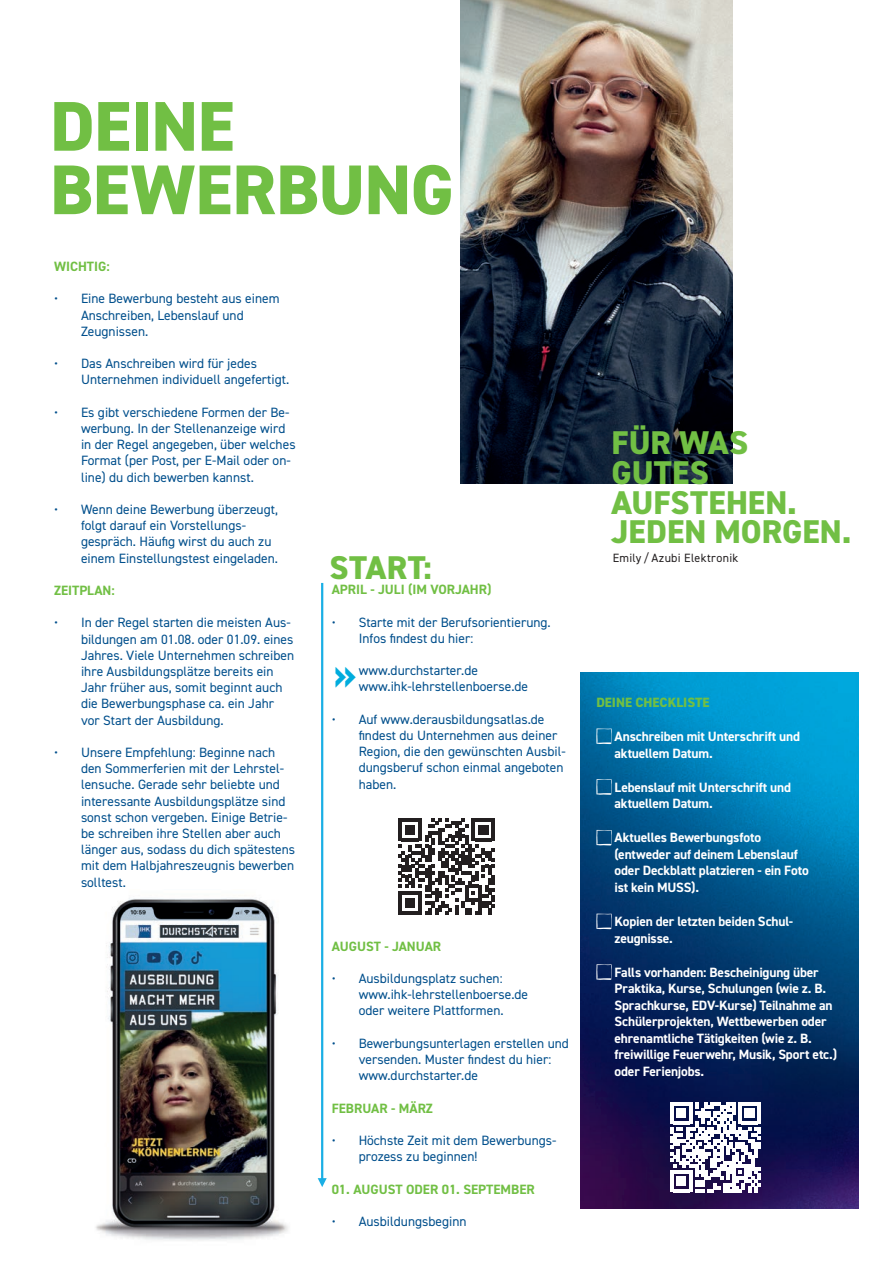
<style>
.page{position:relative;width:893px;height:1263px;background:#fff}
.page>*{position:absolute;margin:0;border:0;box-sizing:border-box;transform-origin:0 0}
.t1{font:800 70.5px/63.4px "DIN2014";letter-spacing:-.005em;color:#71bf44}
.t2{font:700 45px "DIN2014";color:#00acdd}
.t3{font:800 33px/29.7px "DIN2014";letter-spacing:.005em;color:#71bf44}
.t4{font:13.5px/16.2px "DIN2014";color:#004f8c}
.t5{font:700 13.5px/16.5px "DIN2014";letter-spacing:-.01em;color:#fff}
.t6{font:700 13.5px "DIN2014";color:#71bf44}
.t7{font:800 13.5px "DIN2014";color:#71bf44}
.t8{font:12px "DIN2014";letter-spacing:.025em;color:#231f20}
</style>
<div class="page">
<img style="left:460px;top:0;width:272px;height:484px">
<img style="left:95px;top:898px;width:223px;height:343px">
<img style="left:580px;top:672px;width:279px;height:537px">
<svg style="left:596px;top:728px;width:16px;height:16px"></svg>
<svg style="left:596px;top:779px;width:16px;height:16px"></svg>
<svg style="left:596px;top:830px;width:16px;height:15px"></svg>
<svg style="left:596px;top:914px;width:16px;height:15px"></svg>
<svg style="left:596px;top:964px;width:16px;height:16px"></svg>
<hr style="left:321px;top:583px;width:2px;height:596px;background:#1aafe5">
<svg style="left:318px;top:1178px;width:9px;height:9px"></svg>
<svg style="left:398px;top:818px;width:97px;height:97px"></svg>
<svg style="left:670px;top:1102px;width:90px;height:90px"></svg>
<h1 class="t1" style="left:50px;top:95px;width:405px">DEINE<br>BEWERBUNG</h1>
<p class="t6" style="left:54px;top:257px;width:57px">WICHTIG:</p>
<p class="t4" style="left:81px;top:290px;width:200px;text-indent:-27px">• Eine Bewerbung besteht aus einem<br>Anschreiben, Lebenslauf und<br>Zeugnissen.</p>
<p class="t4" style="left:81px;top:355px;width:210px;text-indent:-27px">• Das Anschreiben wird für jedes<br>Unternehmen individuell angefertigt.</p>
<p class="t4" style="left:81px;top:404px;width:216px;text-indent:-27px">• Es gibt verschiedene Formen der Be&shy;werbung. In der Stellenanzeige wird in der Regel angegeben, über welches Format (per Post, per E-Mail oder on&shy;line) du dich bewerben kannst.</p>
<p class="t4" style="left:81px;top:501px;width:198px;text-indent:-27px">• Wenn deine Bewerbung überzeugt, folgt darauf ein Vorstellungs&shy;gespräch. Häufig wirst du auch zu einem Einstellungstest eingeladen.</p>
<p class="t6" style="left:54px;top:581px;width:62px">ZEITPLAN:</p>
<p class="t4" style="left:81px;top:614px;width:215px;text-indent:-27px">• In der Regel starten die meisten Aus&shy;bildungen am 01.08. oder 01.09. eines Jahres. Viele Unternehmen schreiben ihre Ausbildungsplätze bereits ein Jahr früher aus, somit beginnt auch die Bewerbungsphase ca. ein Jahr vor Start der Ausbildung.</p>
<p class="t4" style="left:81px;top:744px;width:216px;text-indent:-27px">• Unsere Empfehlung: Beginne nach den Sommerferien mit der Lehrstel&shy;lensuche. Gerade sehr beliebte und interessante Ausbildungsplätze sind sonst schon vergeben. Einige Betrie&shy;be schreiben ihre Stellen aber auch länger aus, sodass du dich spätestens mit dem Halbjahreszeugnis bewerben solltest.</p>
<h3 class="t3" style="left:330px;top:552px;width:104px">START:</h3>
<p class="t6" style="left:332px;top:580px;width:161px">APRIL - JULI (IM VORJAHR)</p>
<p class="t4" style="left:359px;top:613px;width:194px;text-indent:-27px">• Starte mit der Berufsorientierung.<br>Infos findest du hier:</p>
<p class="t4" style="left:359px;top:662px;width:171px">www.durchstarter.de www.ihk-lehrstellenboerse.de</p>
<p class="t4" style="left:359px;top:711px;width:209px;text-indent:-27px">• Auf www.derausbildungsatlas.de findest du Unternehmen aus deiner<br>Region, die den gewünschten Ausbil&shy;dungsberuf schon einmal angeboten haben.</p>
<h2 class="t2" style="left:334px;top:644px;width:25px">»</h2>
<p class="t6" style="left:332px;top:937px;width:111px">AUGUST - JANUAR</p>
<p class="t4" style="left:359px;top:970px;width:171px;text-indent:-27px">• Ausbildungsplatz suchen: www.ihk-lehrstellenboerse.de oder weitere Plattformen.</p>
<p class="t4" style="left:359px;top:1035px;width:212px;text-indent:-27px">• Bewerbungsunterlagen erstellen und versenden. Muster findest du hier: www.durchstarter.de</p>
<p class="t6" style="left:332px;top:1099px;width:103px">FEBRUAR - MÄRZ</p>
<p class="t4" style="left:359px;top:1132px;width:199px;text-indent:-27px">• Höchste Zeit mit dem Bewerbungs&shy;prozess zu beginnen!</p>
<p class="t6" style="left:332px;top:1180px;width:205px">01. AUGUST ODER 01. SEPTEMBER</p>
<p class="t4" style="left:332px;top:1213px;width:136px">• Ausbildungsbeginn</p>
<h3 class="t3" style="left:612px;top:428px;width:241px">FÜR WAS<br>GUTES<br>AUFSTEHEN.<br>JEDEN MORGEN.</h3>
<p class="t8" style="left:613px;top:550px;width:127px">Emily / Azubi Elektronik</p>
<p class="t7" style="left:596px;top:693px;width:115px">DEINE CHECKLISTE</p>
<p class="t5" style="left:614px;top:728px;width:187px">Anschreiben mit Unterschrift und aktuellem Datum.</p>
<p class="t5" style="left:614px;top:779px;width:178px">Lebenslauf mit Unterschrift und aktuellem Datum.</p>
<p class="t5" style="left:614px;top:829px;width:196px">Aktuelles Bewerbungsfoto (entweder auf deinem Lebenslauf oder Deckblatt platzieren - ein Foto ist kein MUSS).</p>
<p class="t5" style="left:614px;top:913px;width:180px">Kopien der letzten beiden Schul&shy;zeugnisse.</p>
<p class="t5" style="left:614px;top:964px;width:224px">Falls vorhanden: Bescheinigung über Praktika, Kurse, Schulungen (wie z. B.<br>Sprachkurse, EDV-Kurse) Teilnahme an Schülerprojekten, Wettbewerben oder ehrenamtliche Tätigkeiten (wie z. B. freiwillige Feuerwehr, Musik, Sport etc.) oder Ferienjobs.</p>
</div>
